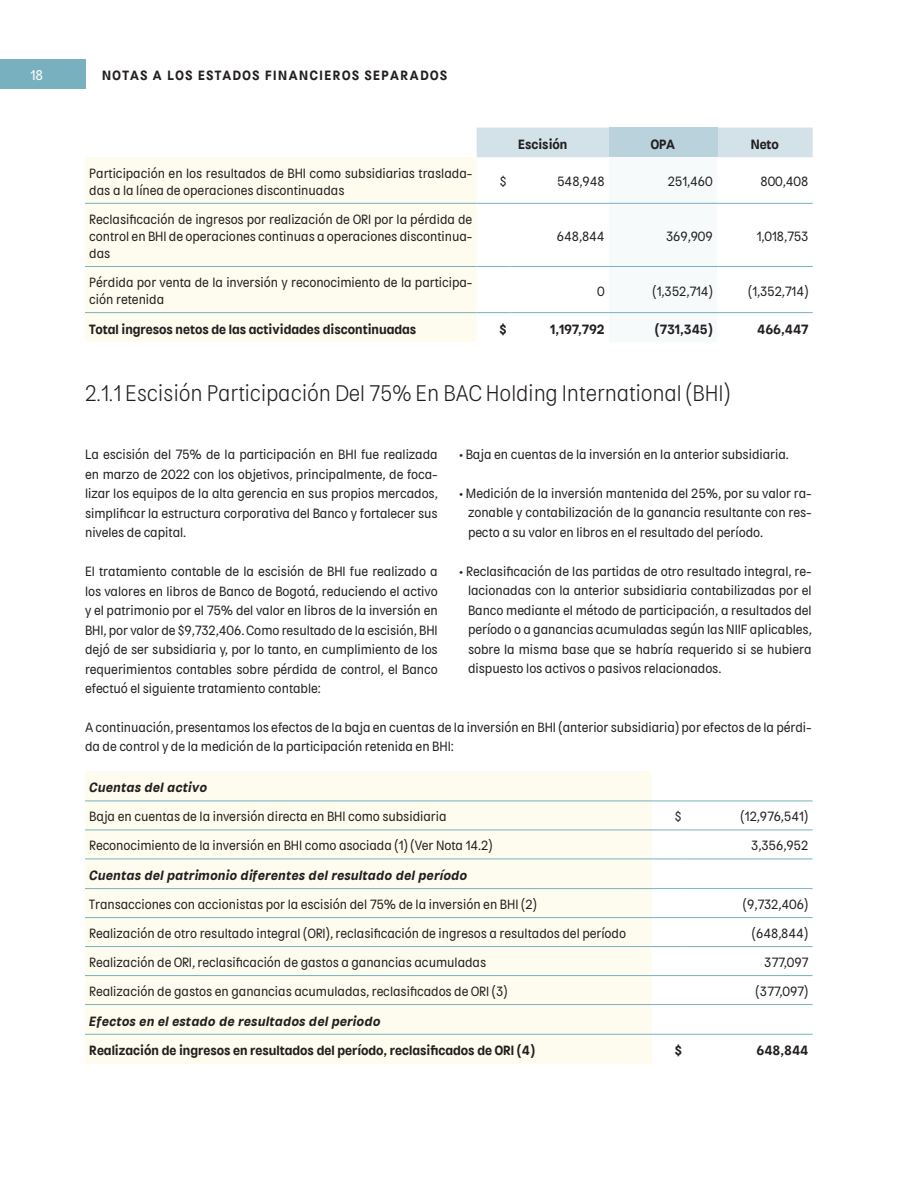
<style>
.page{position:relative;width:918px;height:1188px;background:#fff}
.page>*{position:absolute;margin:0;border:0;box-sizing:border-box;transform-origin:0 0}
.t1{font:300 24px "Kiffo BDB";color:#231f20}
.t2{font:15px "Kiffo BDB";color:#fff}
.t3{font:14.25px/19.5px "Kiffo BDB";color:#231f20;text-align:justify}
.t4{font:600 14.25px "Kiffo BDB";color:#231f20}
.t5{font:italic 600 14.25px "Kiffo BDB";color:#231f20}
.t6{font:600 14.25px "Kiffo BDB";letter-spacing:.11em;color:#231f20}
</style>
<div class="page">
<div style="left:0;top:59px;width:85px;height:30px;background:#79b0bf"></div>
<div style="left:85px;top:771px;width:567px;height:293px;background:#fefcee"></div>
<hr style="left:85px;top:830px;width:567px;height:1px;background:#79b0bf">
<hr style="left:652px;top:830px;width:34px;height:1px;background:#79b0bf">
<hr style="left:686px;top:830px;width:127px;height:1px;background:#79b0bf">
<hr style="left:85px;top:859px;width:567px;height:1px;background:#79b0bf">
<hr style="left:652px;top:859px;width:34px;height:1px;background:#79b0bf">
<hr style="left:686px;top:859px;width:127px;height:1px;background:#79b0bf">
<hr style="left:85px;top:888px;width:567px;height:1px;background:#79b0bf">
<hr style="left:652px;top:888px;width:34px;height:1px;background:#79b0bf">
<hr style="left:686px;top:888px;width:127px;height:1px;background:#79b0bf">
<hr style="left:85px;top:917px;width:567px;height:1px;background:#79b0bf">
<hr style="left:652px;top:917px;width:34px;height:1px;background:#79b0bf">
<hr style="left:686px;top:917px;width:127px;height:1px;background:#79b0bf">
<hr style="left:85px;top:946px;width:567px;height:1px;background:#79b0bf">
<hr style="left:652px;top:946px;width:34px;height:1px;background:#79b0bf">
<hr style="left:686px;top:946px;width:127px;height:1px;background:#79b0bf">
<hr style="left:85px;top:975px;width:567px;height:1px;background:#79b0bf">
<hr style="left:652px;top:975px;width:34px;height:1px;background:#79b0bf">
<hr style="left:686px;top:975px;width:127px;height:1px;background:#79b0bf">
<hr style="left:85px;top:1004px;width:567px;height:1px;background:#79b0bf">
<hr style="left:652px;top:1004px;width:34px;height:1px;background:#79b0bf">
<hr style="left:686px;top:1004px;width:127px;height:1px;background:#79b0bf">
<hr style="left:85px;top:1034px;width:567px;height:1px;background:#79b0bf">
<hr style="left:652px;top:1034px;width:34px;height:1px;background:#79b0bf">
<hr style="left:686px;top:1034px;width:127px;height:1px;background:#79b0bf">
<hr style="left:85px;top:801px;width:567px;height:1px;background:#79b0bf">
<hr style="left:652px;top:801px;width:34px;height:1px;background:#79b0bf">
<hr style="left:686px;top:801px;width:127px;height:1px;background:#79b0bf">
<div style="left:85px;top:157px;width:392px;height:185px;background:#fefcee"></div>
<svg style="left:477px;top:128px;width:336px;height:186px"></svg>
<hr style="left:85px;top:203px;width:392px;height:1px;background:#79b0bf">
<hr style="left:477px;top:203px;width:34px;height:1px;background:#79b0bf">
<hr style="left:511px;top:203px;width:98px;height:1px;background:#79b0bf">
<hr style="left:609px;top:203px;width:108px;height:1px;background:#79b0bf">
<hr style="left:717px;top:203px;width:96px;height:1px;background:#79b0bf">
<hr style="left:85px;top:266px;width:392px;height:1px;background:#79b0bf">
<hr style="left:477px;top:266px;width:34px;height:1px;background:#79b0bf">
<hr style="left:511px;top:266px;width:98px;height:1px;background:#79b0bf">
<hr style="left:609px;top:266px;width:108px;height:1px;background:#79b0bf">
<hr style="left:717px;top:266px;width:96px;height:1px;background:#79b0bf">
<hr style="left:85px;top:312px;width:392px;height:1px;background:#79b0bf">
<hr style="left:477px;top:312px;width:34px;height:1px;background:#79b0bf">
<hr style="left:511px;top:312px;width:98px;height:1px;background:#79b0bf">
<hr style="left:609px;top:312px;width:108px;height:1px;background:#79b0bf">
<hr style="left:717px;top:312px;width:96px;height:1px;background:#79b0bf">
<p class="t2" style="left:30px;top:67px;width:14px">18</p>
<p class="t6" style="left:102px;top:68px;width:346px">NOTAS A LOS ESTADOS FINANCIEROS SEPARADOS</p>
<p class="t4" style="left:518px;top:136px;width:51px">Escisión</p>
<p class="t4" style="left:651px;top:136px;width:26px">OPA</p>
<p class="t4" style="left:751px;top:136px;width:30px">Neto</p>
<p class="t3" style="left:89px;top:165px;width:385px;line-height:17.1px">Participación en los resultados de BHI como subsidiarias traslada&shy;das a la línea de operaciones discontinuadas</p>
<p class="t3" style="left:500px;top:172px;width:8px">$</p>
<p class="t3" style="left:557px;top:172px;width:49px">548,948</p>
<p class="t3" style="left:668px;top:172px;width:46px">251,460</p>
<p class="t3" style="left:761px;top:172px;width:49px">800,408</p>
<p class="t3" style="left:89px;top:211px;width:385px;line-height:17.1px">Reclasificación de ingresos por realización de ORI por la pérdida de control en BHI de operaciones continuas a operaciones discontinua&shy;das</p>
<p class="t3" style="left:557px;top:227px;width:49px">648,844</p>
<p class="t3" style="left:666px;top:227px;width:48px">369,909</p>
<p class="t3" style="left:757px;top:227px;width:53px">1,018,753</p>
<p class="t3" style="left:89px;top:274px;width:385px;line-height:17.1px">Pérdida por venta de la inversión y reconocimiento de la participa&shy;ción retenida</p>
<p class="t3" style="left:597px;top:281px;width:9px">0</p>
<p class="t3" style="left:652px;top:281px;width:62px">(1,352,714)</p>
<p class="t3" style="left:748px;top:281px;width:62px">(1,352,714)</p>
<p class="t4" style="left:89px;top:321px;width:329px">Total ingresos netos de las actividades discontinuadas</p>
<p class="t4" style="left:500px;top:321px;width:8px">$</p>
<p class="t4" style="left:550px;top:321px;width:56px">1,197,792</p>
<p class="t4" style="left:655px;top:321px;width:60px">(731,345)</p>
<p class="t4" style="left:757px;top:321px;width:53px">466,447</p>
<h1 class="t1" style="left:85px;top:380px;width:647px">2.1.1 Escisión Participación Del 75% En BAC Holding International (BHI)</h1>
<p class="t3" style="left:85px;top:445px;width:354px">La escisión del 75% de la participación en BHI fue realizada en marzo de 2022 con los objetivos, principalmente, de foca&shy;lizar los equipos de la alta gerencia en sus propios mercados, simplificar la estructura corporativa del Banco y fortalecer sus niveles de capital.</p>
<p class="t3" style="left:85px;top:562px;width:354px">El tratamiento contable de la escisión de BHI fue realizado a los valores en libros de Banco de Bogotá, reduciendo el activo y el patrimonio por el 75% del valor en libros de la inversión en BHI, por valor de $9,732,406. Como resultado de la escisión, BHI dejó de ser subsidiaria y, por lo tanto, en cumplimiento de los requerimientos contables sobre pérdida de control, el Banco efectuó el siguiente tratamiento contable:</p>
<p class="t3" style="left:459px;top:445px;width:331px">• Baja en cuentas de la inversión en la anterior subsidiaria.</p>
<p class="t3" style="left:468px;top:484px;width:345px;text-indent:-9px">• Medición de la inversión mantenida del 25%, por su valor ra&shy;zonable y contabilización de la ganancia resultante con res&shy;pecto a su valor en libros en el resultado del período.</p>
<p class="t3" style="left:468px;top:562px;width:345px;text-indent:-9px">• Reclasificación de las partidas de otro resultado integral, re&shy;lacionadas con la anterior subsidiaria contabilizadas por el Banco mediante el método de participación, a resultados del período o a ganancias acumuladas según las NIIF aplicables, sobre la misma base que se habría requerido si se hubiera dispuesto los activos o pasivos relacionados.</p>
<p class="t3" style="left:85px;top:718px;width:728px">A continuación, presentamos los efectos de la baja en cuentas de la inversión en BHI (anterior subsidiaria) por efectos de la pérdi&shy;da de control y de la medición de la participación retenida en BHI:</p>
<p class="t5" style="left:89px;top:780px;width:119px">Cuentas del activo</p>
<p class="t3" style="left:89px;top:807px;width:359px">Baja en cuentas de la inversión directa en BHI como subsidiaria</p>
<p class="t3" style="left:675px;top:807px;width:8px">$</p>
<p class="t3" style="left:741px;top:807px;width:69px">(12,976,541)</p>
<p class="t3" style="left:89px;top:836px;width:405px">Reconocimiento de la inversión en BHI como asociada (1) (Ver Nota 14.2)</p>
<p class="t3" style="left:751px;top:836px;width:59px">3,356,952</p>
<p class="t5" style="left:89px;top:867px;width:380px">Cuentas del patrimonio diferentes del resultado del período</p>
<p class="t3" style="left:89px;top:895px;width:449px">Transacciones con accionistas por la escisión del 75% de la inversión en BHI (2)</p>
<p class="t3" style="left:743px;top:895px;width:67px">(9,732,406)</p>
<p class="t3" style="left:89px;top:924px;width:538px">Realización de otro resultado integral (ORI), reclasificación de ingresos a resultados del período</p>
<p class="t3" style="left:752px;top:924px;width:58px">(648,844)</p>
<p class="t3" style="left:89px;top:953px;width:399px">Realización de ORI, reclasificación de gastos a ganancias acumuladas</p>
<p class="t3" style="left:764px;top:953px;width:46px">377,097</p>
<p class="t3" style="left:89px;top:982px;width:420px">Realización de gastos en ganancias acumuladas, reclasificados de ORI (3)</p>
<p class="t3" style="left:755px;top:982px;width:54px">(377,097)</p>
<p class="t5" style="left:89px;top:1013px;width:293px">Efectos en el estado de resultados del periodo</p>
<p class="t4" style="left:89px;top:1043px;width:447px">Realización de ingresos en resultados del período, reclasificados de ORI (4)</p>
<p class="t4" style="left:675px;top:1043px;width:8px">$</p>
<p class="t4" style="left:757px;top:1043px;width:53px">648,844</p>
</div>
